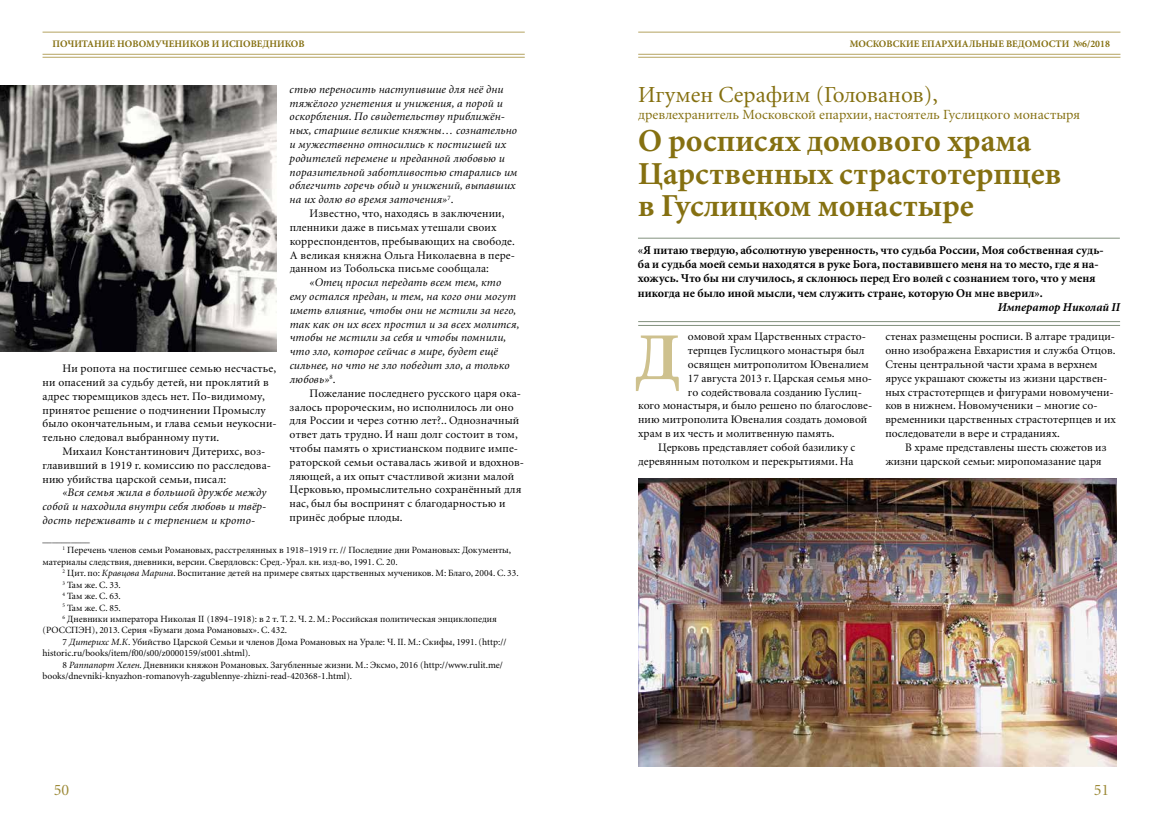
<style>
.page{position:relative;width:1163px;height:823px;background:#fff}
.page>*{position:absolute;margin:0;border:0;box-sizing:border-box;transform-origin:0 0}
.t1{font:700 67px "Minion Cyr";color:#cec18e}
.t2{font:700 32px/32px "Minion Cyr";color:#857011}
.t3{font:23px "Minion Cyr";color:#857011}
.t4{font:16px "Minion Cyr";color:#9d8a38}
.t5{font:14px "Minion Cyr";color:#857011}
.t6{font:700 12px/14.4px "Minion Cyr";color:#000}
.t7{font:italic 700 12px "Minion Cyr";color:#000}
.t8{font:11.5px/13.8px "Minion Cyr";letter-spacing:.005em;color:#000}
.t9{font:italic 11.5px/13.8px "Minion Cyr";letter-spacing:.01em;color:#000}
.t10{font:700 10px "Minion Cyr";color:#857011}
.t11{font:9.5px "Minion Cyr";color:#000}
.s1{font-style:normal}
.s2{font-style:italic}
</style>
<div class="page">
<hr style="left:43px;top:54px;width:481px;height:1px;background:#b5a461">
<hr style="left:638px;top:54px;width:482px;height:1px;background:#b5a461">
<hr style="left:43px;top:32px;width:481px;height:1px;background:#b5a461">
<hr style="left:638px;top:32px;width:482px;height:1px;background:#b5a461">
<hr style="left:43px;top:57px;width:481px;height:1px;background:#b5a461">
<hr style="left:638px;top:57px;width:482px;height:1px;background:#b5a461">
<hr style="left:638px;top:321px;width:481px;height:1px;background:#82917e">
<hr style="left:638px;top:325px;width:481px;height:1px;background:#82917e">
<hr style="left:638px;top:237px;width:481px;height:1px;background:#82917e">
<img style="left:0;top:85px;width:276px;height:266px">
<img style="left:638px;top:478px;width:478px;height:287px">
<p class="t10" style="left:53px;top:38px;width:253px">ПОЧИТАНИЕ НОВОМУЧЕНИКОВ И ИСПОВЕДНИКОВ</p>
<p class="t10" style="left:849px;top:37px;width:262px">МОСКОВСКИЕ ЕПАРХИАЛЬНЫЕ ВЕДОМОСТИ №6/2018</p>
<p class="t8" style="left:43px;top:361px;width:236px;text-indent:20px">Ни ропота на постигшее семью несчастье, ни опасений за судьбу детей, ни проклятий в адрес тюремщиков здесь нет. По-видимому, принятое решение о подчинении Промыслу было окончательным, и глава семьи неукосни&shy;тельно следовал выбранному пути.</p>
<p class="t8" style="left:43px;top:444px;width:230px;text-indent:20px">Михаил Константинович Дитерихс, воз&shy;главивший в 1919 г. комиссию по расследова&shy;нию убийства царской семьи, писал:</p>
<p class="t9" style="left:43px;top:485px;width:225px;text-align:justify;text-indent:20px">«Вся семья жила в большой дружбе между собой и находила внутри себя любовь и твёр&shy;дость переживать и с терпением и крото-</p>
<p class="t9" style="left:289px;top:82px;width:229px">стью переносить наступившие для неё дни тяжёлого угнетения и унижения, а порой и оскорбления. По свидетельству приближён&shy;ных, старшие великие княжны… сознательно и мужественно относились к постигшей их родителей перемене и преданной любовью и поразительной заботливостью старались им облегчить горечь обид и унижений, выпавших на их долю во время заточения»<sup>7</sup><span class="s1">.</span></p>
<p class="t8" style="left:289px;top:206px;width:227px;text-indent:20px">Известно, что, находясь в заключении, пленники даже в письмах утешали своих корреспондентов, пребывающих на свободе.<br>А великая княжна Ольга Николаевна в пере&shy;данном из Тобольска письме сообщала:</p>
<p class="t9" style="left:289px;top:275px;width:231px;text-indent:20px">«Отец просил передать всем тем, кто ему остался предан, и тем, на кого они могут иметь влияние, чтобы они не мстили за него, так как он их всех простил и за всех молится, чтобы не мстили за себя и чтобы помнили, что зло, которое сейчас в мире, будет ещё сильнее, но что не зло победит зло, а только любовь»<sup>8</sup><span class="s1">.</span></p>
<p class="t8" style="left:289px;top:386px;width:236px;text-indent:20px">Пожелание последнего русского царя ока&shy;залось пророческим, но исполнилось ли оно для России и через сотню лет?.. Однозначный ответ дать трудно. И наш долг состоит в том, чтобы память о христианском подвиге импе&shy;раторской семьи оставалась живой и вдохнов&shy;ляющей, а их опыт счастливой жизни малой Церковью, промыслительно сохранённый для нас, был бы воспринят с благодарностью и принёс добрые плоды.</p>
<p class="t11" style="left:43px;top:533px;width:49px">__________</p>
<p class="t11" style="left:62px;top:544px;width:450px"><sup>1</sup> Перечень членов семьи Романовых, расстрелянных в 1918–1919 гг. // Последние дни Романовых: Документы,</p>
<p class="t11" style="left:43px;top:555px;width:356px">материалы следствия, дневники, версии. Свердловск: Сред.-Урал. кн. изд-во, 1991. С. 20.</p>
<p class="t11" style="left:62px;top:567px;width:458px"><sup>2</sup> Цит. по: <span class="s2">Кравцова Марина</span>. Воспитание детей на примере святых царственных мучеников. М: Благо, 2004. С. 33.</p>
<p class="t11" style="left:62px;top:578px;width:60px"><sup>3</sup> Там же. С. 33.</p>
<p class="t11" style="left:62px;top:590px;width:60px"><sup>4</sup> Там же. С. 63.</p>
<p class="t11" style="left:62px;top:601px;width:60px"><sup>5</sup> Там же. С. 85.</p>
<p class="t11" style="left:62px;top:612px;width:436px"><sup>6</sup> Дневники императора Николая II (1894–1918): в 2 т. Т. 2. Ч. 2. М.: Российская политическая энциклопедия</p>
<p class="t11" style="left:43px;top:624px;width:246px">(РОССПЭН), 2013. Серия «Бумаги дома Романовых». С. 432.</p>
<p class="t11" style="left:62px;top:635px;width:445px">7 <span class="s2">Дитерихс М.К</span>. Убийство Царской Семьи и членов Дома Романовых на Урале: Ч. II. М.: Скифы, 1991. (http://</p>
<p class="t11" style="left:43px;top:647px;width:209px">historic.ru/books/item/f00/s00/z0000159/st001.shtml).</p>
<p class="t11" style="left:62px;top:658px;width:442px">8 <span class="s2">Раппапорт Хелен</span>. Дневники княжон Романовых. Загубленные жизни. М.: Эксмо, 2016 (http://www.rulit.me/</p>
<p class="t11" style="left:43px;top:669px;width:311px">books/dnevniki-knyazhon-romanovyh-zagublennye-zhizni-read-420368-1.html).</p>
<h3 class="t3" style="left:638px;top:81px;width:301px">Игумен Серафим (Голованов),</h3>
<p class="t5" style="left:638px;top:106px;width:443px">древлехранитель Московской епархии, настоятель Гуслицкого монастыря</p>
<h2 class="t2" style="left:638px;top:125px;width:424px">О росписях домового храма<br>Царственных страстотерпцев в Гуслицком монастыре</h2>
<p class="t6" style="left:637px;top:242px;width:467px">«Я питаю твердую, абсолютную уверенность, что судьба России, Моя собственная судь&shy;ба и судьба моей семьи находятся в руке Бога, поставившего меня на то место, где я на&shy;хожусь. Что бы ни случилось, я склонюсь перед Его волей с сознанием того, что у меня никогда не было иной мысли, чем служить стране, которую Он мне вверил».</p>
<p class="t7" style="left:997px;top:300px;width:124px">Император Николай II</p>
<h1 class="t1" style="left:634px;top:317px;width:48px">Д</h1>
<p class="t8" style="left:687px;top:329px;width:179px">омовой храм Царственных страсто-</p>
<p class="t8" style="left:687px;top:343px;width:178px">терпцев Гуслицкого монастыря был</p>
<p class="t8" style="left:687px;top:357px;width:182px">освящен митрополитом Ювеналием</p>
<p class="t8" style="left:687px;top:371px;width:186px">17 августа 2013 г. Царская семья мно-</p>
<p class="t8" style="left:687px;top:384px;width:175px">го содействовала созданию Гуслиц-</p>
<p class="t8" style="left:638px;top:398px;width:235px">кого монастыря, и было решено по благослове-</p>
<p class="t8" style="left:638px;top:412px;width:230px">нию митрополита Ювеналия создать домовой</p>
<p class="t8" style="left:638px;top:426px;width:198px">храм в их честь и молитвенную память.</p>
<p class="t8" style="left:658px;top:440px;width:199px">Церковь представляет собой базилику с</p>
<p class="t8" style="left:638px;top:453px;width:217px">деревянным потолком и перекрытиями. На</p>
<p class="t8" style="left:885px;top:329px;width:232px">стенах размещены росписи. В алтаре традици&shy;онно изображена Евхаристия и служба Отцов.<br>Стены центральной части храма в верхнем ярусе украшают сюжеты из жизни царствен&shy;ных страстотерпцев и фигурами новомучени&shy;ков в нижнем. Новомученики – многие со&shy;временники царственных страстотерпцев и их последователи в вере и страданиях.</p>
<p class="t8" style="left:885px;top:440px;width:222px;text-indent:20px">В храме представлены шесть сюжетов из жизни царской семьи: миропомазание царя</p>
<h3 class="t4" style="left:54px;top:780px;width:17px">50</h3>
<h3 class="t4" style="left:1093px;top:780px;width:17px">51</h3>
</div>
